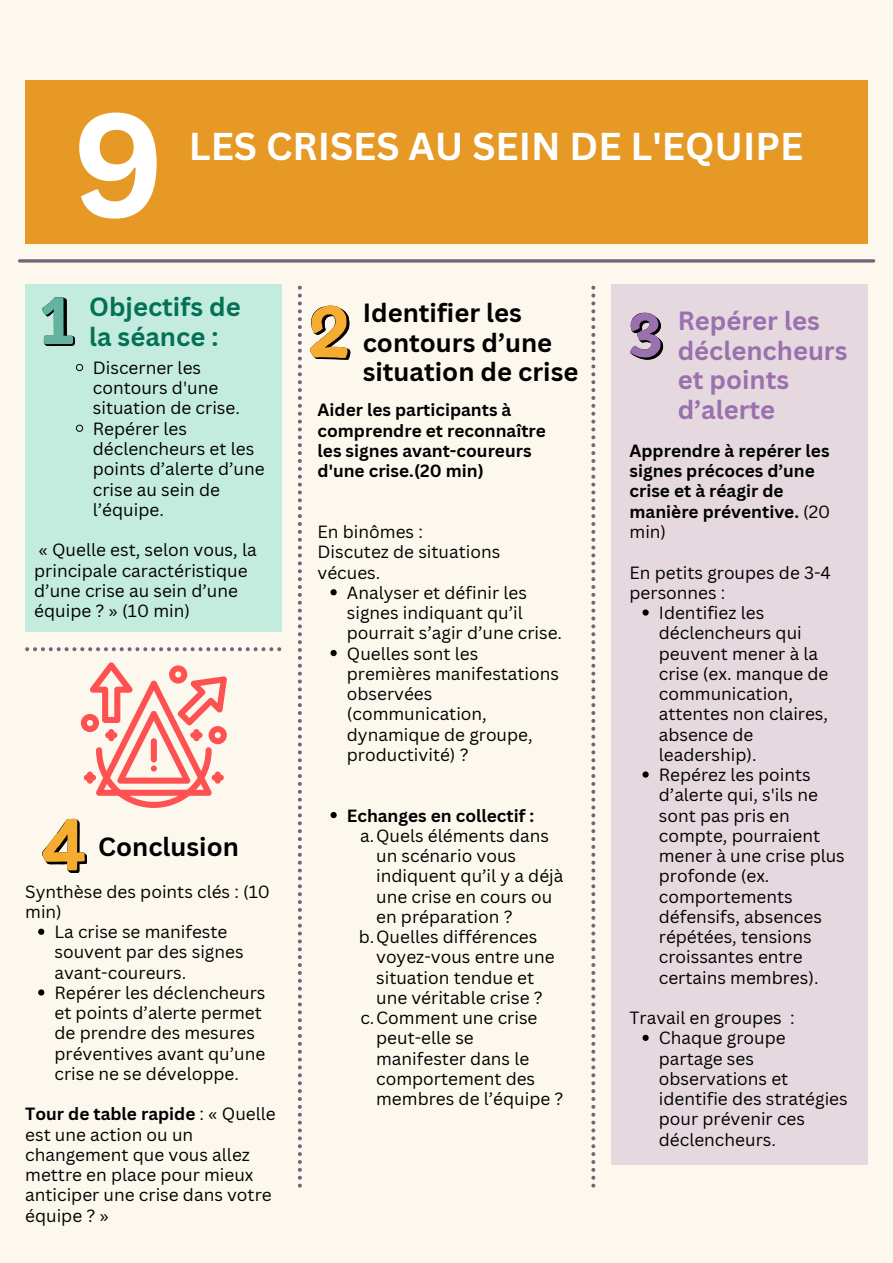
<style>
.page{position:relative;width:893px;height:1263px;background:#fdf8ee}
.page>*{position:absolute;margin:0;border:0;box-sizing:border-box;transform-origin:0 0}
.t1{font:700 144.45px "Canva Sans";color:#fff}
.t2{font:700 37.8px "Canva Sans";color:#fff}
.t3{font:700 25.65px/29.5px "Canva Sans";color:#000}
.t4{font:700 25.65px/29.5px "Canva Sans";color:#9b70ae}
.t5{font:700 25.65px/29.5px "Canva Sans";color:#047157}
.t6{font:17.25px/20.2px "Canva Sans";color:#000}
.t7{font:700 17.25px/20.2px "Canva Sans";color:#000}
.s1{font-weight:700}
.s2{font-weight:400}
</style>
<div class="page">
<svg style="left:298px;top:286px;width:4px;height:901px"></svg>
<svg style="left:591px;top:286px;width:4px;height:901px"></svg>
<svg style="left:25px;top:647px;width:256px;height:4px"></svg>
<svg style="left:20px;top:259px;width:853px;height:4px;background:#897a8b"></svg>
<div style="left:25px;top:284px;width:257px;height:347px;background:#c3ecde"></div>
<div style="left:611px;top:284px;width:257px;height:880px;background:#e5d8df"></div>
<div style="left:25px;top:80px;width:842px;height:164px;background:#e69925"></div>
<svg style="left:310px;top:305px;width:40px;height:54px"></svg>
<svg style="left:42px;top:297px;width:33px;height:49px"></svg>
<svg style="left:630px;top:313px;width:33px;height:47px"></svg>
<svg style="left:42px;top:819px;width:45px;height:54px"></svg>
<svg style="left:81px;top:662px;width:146px;height:146px"></svg>
<svg style="left:330px;top:589px;width:7px;height:6px"></svg>
<svg style="left:330px;top:650px;width:7px;height:6px"></svg>
<svg style="left:330px;top:812px;width:7px;height:6px"></svg>
<svg style="left:76px;top:364px;width:7px;height:7px"></svg>
<svg style="left:76px;top:424px;width:7px;height:8px"></svg>
<svg style="left:642px;top:609px;width:6px;height:7px"></svg>
<svg style="left:642px;top:771px;width:6px;height:7px"></svg>
<svg style="left:642px;top:1035px;width:6px;height:6px"></svg>
<svg style="left:38px;top:929px;width:6px;height:6px"></svg>
<svg style="left:38px;top:989px;width:6px;height:6px"></svg>
<p class="t1" style="left:72px;top:63px;width:95px">9</p>
<p class="t2" style="left:189px;top:119px;width:616px">LES CRISES AU SEIN DE L'EQUIPE</p>
<p class="t5" style="left:89px;top:292px;width:153px">Objectifs de la séance :</p>
<p class="t6" style="left:93px;top:357px;width:149px">Discerner les contours d'une situation de crise.</p>
<h2 class="t6" style="left:93px;top:418px;width:173px">Repérer les déclencheurs et les points d’alerte d’une crise au sein de l’équipe.</h2>
<p class="t6" style="left:34px;top:539px;width:224px">« Quelle est, selon vous, la principale caractéristique d’une crise au sein d’une équipe ? » (10 min)</p>
<p class="t3" style="left:98px;top:831px;width:142px">Conclusion</p>
<p class="t6" style="left:25px;top:881px;width:246px">Synthèse des points clés : (10 min)</p>
<p class="t6" style="left:54px;top:921px;width:191px">La crise se manifeste souvent par des signes avant-coureurs.</p>
<p class="t6" style="left:54px;top:982px;width:212px">Repérer les déclencheurs et points d’alerte permet de prendre des mesures préventives avant qu’une crise ne se développe.</p>
<p class="t6" style="left:25px;top:1104px;width:252px"><span class="s1">Tour de table rapide</span> : « Quelle est une action ou un changement que vous allez mettre en place pour mieux anticiper une crise dans votre équipe ? »</p>
<p class="t3" style="left:363px;top:297px;width:217px">Identifier les contours d’une situation de crise</p>
<p class="t4" style="left:677px;top:305px;width:171px">Repérer les déclencheurs et points d’alerte</p>
<p class="t7" style="left:629px;top:440px;width:202px">Apprendre à repérer les signes précoces d’une crise et à réagir de manière préventive. <span class="s2">(20 min)</span></p>
<p class="t6" style="left:629px;top:562px;width:203px">En petits groupes de 3-4 personnes :</p>
<p class="t6" style="left:659px;top:602px;width:171px">Identifiez les déclencheurs qui peuvent mener à la crise (ex. manque de communication, attentes non claires, absence de leadership).</p>
<h2 class="t6" style="left:659px;top:764px;width:187px">Repérez les points d’alerte qui, s'ils ne sont pas pris en compte, pourraient mener à une crise plus profonde (ex. comportements défensifs, absences répétées, tensions croissantes entre certains membres).</h2>
<h3 class="t6" style="left:629px;top:1007px;width:167px">Travail en groupes :</h3>
<p class="t6" style="left:659px;top:1027px;width:190px">Chaque groupe partage ses observations et identifie des stratégies pour prévenir ces déclencheurs.</p>
<p class="t7" style="left:317px;top:400px;width:230px">Aider les participants à comprendre et reconnaître les signes avant-coureurs d'une crise.(20 min)</p>
<h1 class="t6" style="left:317px;top:521px;width:107px">En binômes :</h1>
<p class="t6" style="left:317px;top:541px;width:184px">Discutez de situations vécues.</p>
<p class="t6" style="left:347px;top:582px;width:217px">Analyser et définir les signes indiquant qu’il pourrait s’agir d’une crise.</p>
<h2 class="t6" style="left:347px;top:643px;width:214px">Quelles sont les premières manifestations observées (communication, dynamique de groupe, productivité) ?</h2>
<p class="t7" style="left:347px;top:805px;width:189px">Echanges en collectif :</p>
<p class="t6" style="left:376px;top:825px;width:189px;text-indent:-16px">a.Quels éléments dans un scénario vous indiquent qu’il y a déjà une crise en cours ou en préparation ?</p>
<p class="t6" style="left:376px;top:926px;width:180px;text-indent:-17px">b.Quelles différences voyez-vous entre une situation tendue et une véritable crise ?</p>
<p class="t6" style="left:376px;top:1007px;width:189px;text-indent:-16px">c.Comment une crise peut-elle se manifester dans le comportement des membres de l’équipe ?</p>
</div>
